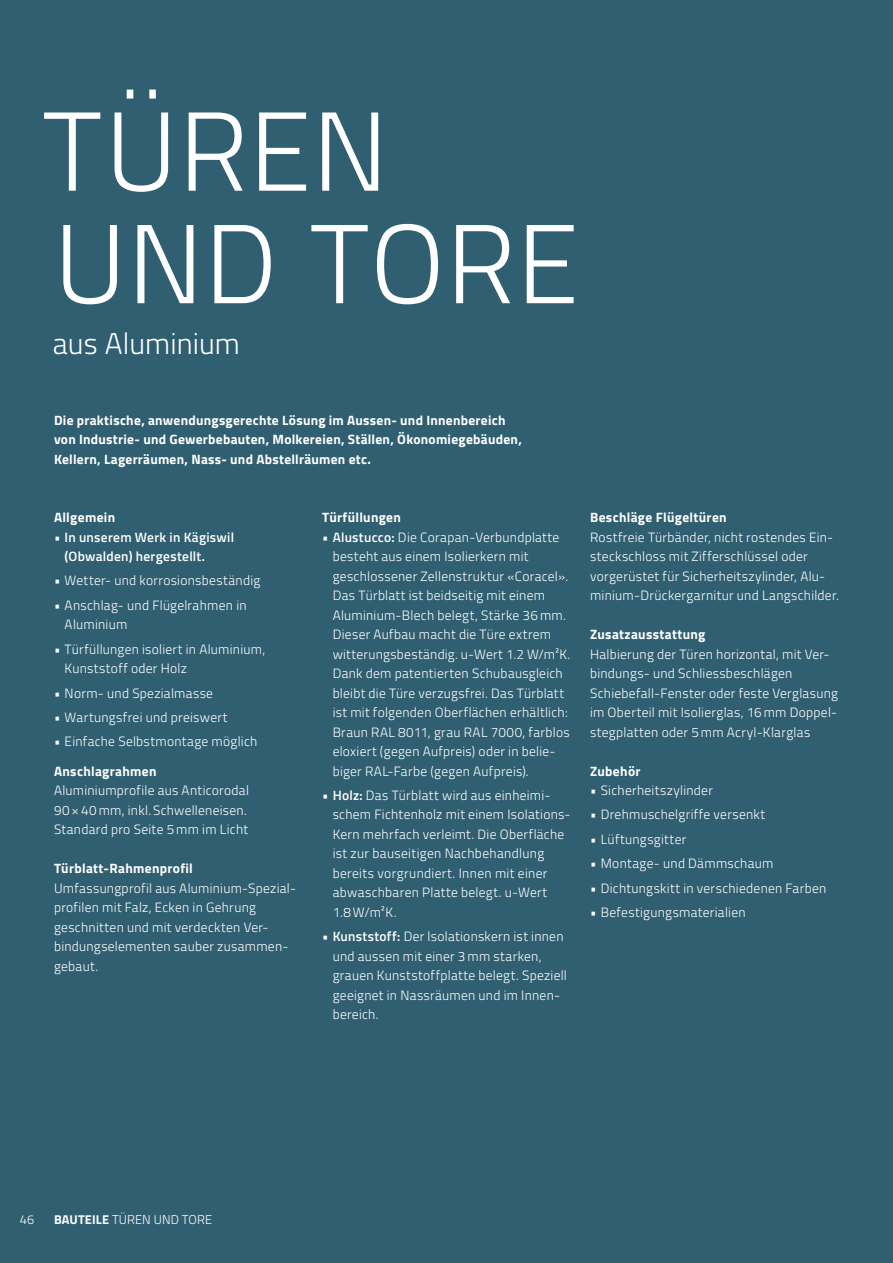
<style>
.page{position:relative;width:893px;height:1263px;background:#305f71}
.page>*{position:absolute;margin:0;border:0;box-sizing:border-box;transform-origin:0 0}
.Haupttitel_Light_75p{font:300 112.5px/112.5px "Titillium Web";letter-spacing:.01em;color:#fff}
.Untertitel_Light_20p{font:300 30px "Titillium Web";color:#fff}
.Infocopy_Light_9pt_w{font:300 13.5px/19.5px "Titillium Web";letter-spacing:.02em;color:#fff}
.Infolead_Bold_9pt_we{font:700 13.5px/19.5px "Titillium Web";letter-spacing:.02em;color:#fff}
.Untertitel_Bold_9pt{font:700 13.5px "Titillium Web";letter-spacing:.025em;color:#fff}
.t1{font:600 13.5px/19.5px "Titillium Web";letter-spacing:.02em;color:#fff}
.t2{font:300 12.75px "Titillium Web";letter-spacing:.01em;color:#fff}
.s1{font-weight:300}
.s2{font-weight:600}
.s3{font-weight:700}
</style>
<div class="page">
<p class="Haupttitel_Light_75p" style="left:43px;top:90px;width:538px">TÜREN<br>UND TORE</p>
<p class="Untertitel_Light_20p" style="left:53px;top:322px;width:189px">aus Aluminium</p>
<p class="Infolead_Bold_9pt_we" style="left:54px;top:409px;width:469px">Die praktische, anwendungsgerechte Lösung im Aussen- und Innenbereich von Industrie- und Gewerbebauten, Molkereien, Ställen, Ökonomiegebäuden,<br>Kellern, Lagerräumen, Nass- und Abstellräumen etc.</p>
<p class="Untertitel_Bold_9pt" style="left:54px;top:507px;width:63px">Allgemein</p>
<p class="t1" style="left:65px;top:526px;width:171px;text-indent:-11px"><span class="s1">•</span> In unserem Werk in Kägiswil (Obwalden) hergestellt.</p>
<p class="Infocopy_Light_9pt_w" style="left:54px;top:570px;width:208px">• Wetter- und korrosionsbeständig</p>
<p class="Infocopy_Light_9pt_w" style="left:65px;top:595px;width:183px;text-indent:-11px">• Anschlag- und Flügelrahmen in<br>Aluminium</p>
<p class="Infocopy_Light_9pt_w" style="left:65px;top:638px;width:202px;text-indent:-11px">• Türfüllungen isoliert in Aluminium,<br>Kunststoff oder Holz</p>
<p class="Infocopy_Light_9pt_w" style="left:54px;top:682px;width:161px">• Norm- und Spezialmasse</p>
<p class="Infocopy_Light_9pt_w" style="left:54px;top:707px;width:175px">• Wartungsfrei und preiswert</p>
<p class="Infocopy_Light_9pt_w" style="left:54px;top:731px;width:205px">• Einfache Selbstmontage möglich</p>
<p class="Untertitel_Bold_9pt" style="left:54px;top:760px;width:104px">Anschlagrahmen</p>
<p class="Infocopy_Light_9pt_w" style="left:54px;top:780px;width:197px">Aluminiumprofile aus Anticorodal<br>90 × 40 mm, inkl. Schwelleneisen.<br>Standard pro Seite 5 mm im Licht</p>
<p class="Untertitel_Bold_9pt" style="left:54px;top:858px;width:140px">Türblatt-Rahmenprofil</p>
<p class="Infocopy_Light_9pt_w" style="left:54px;top:877px;width:244px">Umfassungprofil aus Aluminium-Spezial&shy;profilen mit Falz, Ecken in Gehrung geschnitten und mit verdeckten Ver&shy;bindungselementen sauber zusammen&shy;gebaut.</p>
<p class="Untertitel_Bold_9pt" style="left:322px;top:507px;width:80px">Türfüllungen</p>
<p class="Infocopy_Light_9pt_w" style="left:333px;top:526px;width:239px;text-indent:-11px">• <span class="s2">Alustucco:</span> Die Corapan-Verbundplatte besteht aus einem Isolierkern mit geschlossener Zellenstruktur «Coracel».<br>Das Türblatt ist beidseitig mit einem Aluminium-Blech belegt, Stärke 36 mm.<br>Dieser Aufbau macht die Türe extrem witterungsbeständig. u-Wert 1.2 W/m²K.<br>Dank dem patentierten Schubausgleich bleibt die Türe verzugsfrei. Das Türblatt ist mit folgenden Oberflächen erhältlich:<br>Braun RAL 8011, grau RAL 7000, farblos eloxiert (gegen Aufpreis) oder in belie&shy;biger RAL-Farbe (gegen Aufpreis).</p>
<p class="Infocopy_Light_9pt_w" style="left:333px;top:785px;width:239px;text-indent:-11px">• <span class="s2">Holz:</span> Das Türblatt wird aus einheimi&shy;schem Fichtenholz mit einem Isolations-Kern mehrfach verleimt. Die Oberfläche ist zur bauseitigen Nachbehandlung bereits vorgrundiert. Innen mit einer abwaschbaren Platte belegt. u-Wert 1.8W/m²K.</p>
<p class="Infocopy_Light_9pt_w" style="left:333px;top:926px;width:236px;text-indent:-11px">• <span class="s2">Kunststoff:</span> Der lsolationskern ist innen und aussen mit einer 3 mm starken, grauen Kunststoffplatte belegt. Speziell geeignet in Nassräumen und im Innen&shy;bereich.</p>
<p class="Untertitel_Bold_9pt" style="left:590px;top:507px;width:138px">Beschläge Flügeltüren</p>
<p class="Infocopy_Light_9pt_w" style="left:590px;top:526px;width:250px">Rostfreie Türbänder, nicht rostendes Ein&shy;steckschloss mit Zifferschlüssel oder vorgerüstet für Sicherheitszylinder, Alu&shy;minium-Drückergarnitur und Langschilder.</p>
<p class="Untertitel_Bold_9pt" style="left:590px;top:624px;width:117px">Zusatzausstattung</p>
<p class="Infocopy_Light_9pt_w" style="left:590px;top:643px;width:241px">Halbierung der Türen horizontal, mit Ver&shy;bindungs- und Schliessbeschlägen</p>
<p class="Infocopy_Light_9pt_w" style="left:590px;top:682px;width:249px;text-align:justify">Schiebefall-Fenster oder feste Verglasung im Oberteil mit Isolierglas, 16 mm Doppel&shy;stegplatten oder 5 mm Acryl-Klarglas</p>
<p class="Untertitel_Bold_9pt" style="left:590px;top:760px;width:52px">Zubehör</p>
<p class="Infocopy_Light_9pt_w" style="left:590px;top:780px;width:124px">• Sicherheitszylinder</p>
<p class="Infocopy_Light_9pt_w" style="left:590px;top:804px;width:177px">• Drehmuschelgriffe versenkt</p>
<p class="Infocopy_Light_9pt_w" style="left:590px;top:829px;width:98px">• Lüftungsgitter</p>
<p class="Infocopy_Light_9pt_w" style="left:590px;top:853px;width:185px">• Montage- und Dämmschaum</p>
<p class="Infocopy_Light_9pt_w" style="left:590px;top:877px;width:238px">• Dichtungskitt in verschiedenen Farben</p>
<p class="Infocopy_Light_9pt_w" style="left:590px;top:902px;width:157px">• Befestigungsmaterialien</p>
<p class="t2" style="left:20px;top:1210px;width:16px">46</p>
<p class="t2" style="left:54px;top:1210px;width:159px"><span class="s3">BAUTEILE</span> TÜREN UND TORE</p>
</div>
